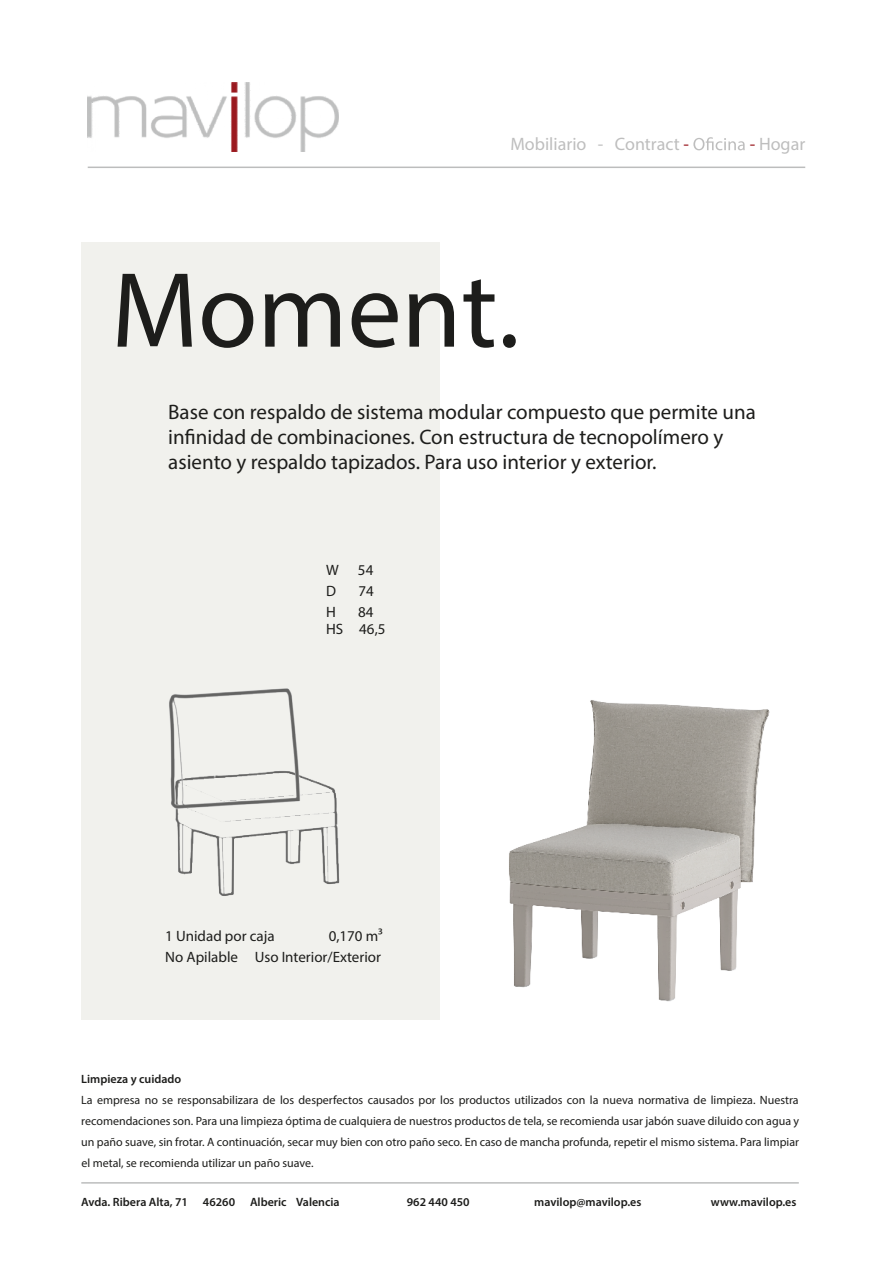
<style>
.page{position:relative;width:893px;height:1263px;background:#fff}
.page>*{position:absolute;margin:0;border:0;box-sizing:border-box;transform-origin:0 0}
.t1{font:108px "Myriad Pro";color:#1d1d1b}
.t2{font:21px/25.2px "Myriad Pro";color:#1d1d1b}
.t3{font:18px "Myriad Pro";color:#bebebe}
.t4{font:15px/21px "Myriad Pro";color:#1d1d1b;text-align:right}
.t5{font:12px/21px "Myriad Pro";color:#1d1d1b;text-align:justify}
.t6{font:600 12px "Myriad Pro";color:#1d1d1b}
.s1{color:#9a1920}
.s2{color:#9a191f}
</style>
<div class="page">
<div style="left:81px;top:243px;width:359px;height:777px;background:#f1f1ed"></div>
<hr style="left:81px;top:1182px;width:718px;height:1px;background:#bcbdbd">
<hr style="left:88px;top:167px;width:717px;height:1px;background:#bcbdbd">
<svg style="left:693px;top:137px;width:52px;height:13px"></svg>
<img style="left:88px;top:82px;width:251px;height:69px">
<img style="left:509px;top:700px;width:261px;height:302px">
<img style="left:175px;top:816px;width:165px;height:80px">
<img style="left:169px;top:688px;width:169px;height:128px">
<h3 class="t3" style="left:510px;top:133px;width:180px">Mobiliario - Contract <span class="s1">-</span></h3>
<h3 class="t3" style="left:750px;top:133px;width:57px"><span class="s2">-</span> Hogar</h3>
<h1 class="t1" style="left:111px;top:244px;width:410px">Moment.</h1>
<h2 class="t2" style="left:168px;top:399px;width:589px">Base con respaldo de sistema modular compuesto que permite una infinidad de combinaciones. Con estructura de tecnopolímero y asiento y respaldo tapizados. Para uso interior y exterior.</h2>
<p class="t4" style="left:326px;top:559px;width:14px">W</p>
<p class="t4" style="left:358px;top:559px;width:17px">54</p>
<p class="t4" style="left:326px;top:580px;width:11px">D</p>
<p class="t4" style="left:358px;top:580px;width:17px">74</p>
<p class="t4" style="left:326px;top:601px;width:11px">H</p>
<p class="t4" style="left:358px;top:601px;width:17px">84</p>
<p class="t4" style="left:326px;top:618px;width:61px">HS 46,5</p>
<p class="t4" style="left:165px;top:925px;width:219px">0,170 m³<br>No Apilable Uso Interior/Exterior</p>
<p class="t4" style="left:165px;top:925px;width:111px">1 Unidad por caja</p>
<p class="t6" style="left:81px;top:1072px;width:102px">Limpieza y cuidado</p>
<p class="t5" style="left:81px;top:1090px;width:719px">La empresa no se responsabilizara de los desperfectos causados por los productos utilizados con la nueva normativa de limpieza. Nuestra recomendaciones son. Para una limpieza óptima de cualquiera de nuestros productos de tela, se recomienda usar jabón suave diluido con agua y un paño suave, sin frotar. A continuación, secar muy bien con otro paño seco. En caso de mancha profunda, repetir el mismo sistema. Para limpiar el metal, se recomienda utilizar un paño suave.</p>
<p class="t6" style="left:81px;top:1195px;width:260px">Avda. Ribera Alta, 71 46260 Alberic Valencia</p>
<p class="t6" style="left:407px;top:1195px;width:64px">962 440 450</p>
<p class="t6" style="left:534px;top:1195px;width:109px">mavilop@mavilop.es</p>
<p class="t6" style="left:711px;top:1195px;width:87px">www.mavilop.es</p>
</div>
